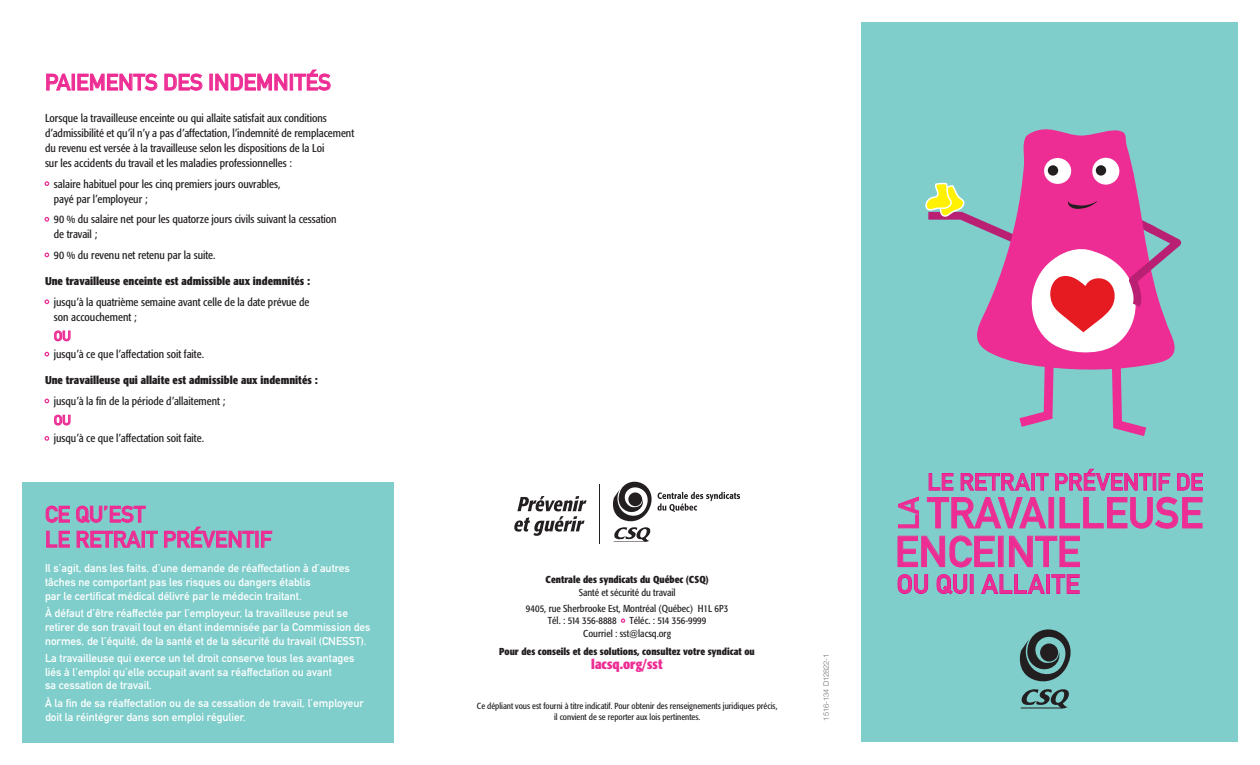
<style>
.page{position:relative;width:1260px;height:765px;background:#fff}
.page>*{position:absolute;margin:0;border:0;box-sizing:border-box;transform-origin:0 0}
.t1{font:42.62px/38.6px "DIN Mittelschrift";color:#ed2d94}
.t2{font:28.12px "DIN Mittelschrift";color:#ed2d94}
.t3{font:26.12px "DIN Mittelschrift";letter-spacing:.015em;color:#ed2d94}
.t4{font:23.38px "DIN Mittelschrift";letter-spacing:.02em;color:#ed2d94}
.t5{font:22.5px/25px "DIN Mittelschrift";color:#ed2d94}
.t6{font:700 condensed 13.75px "Formata";color:#ed2d94}
.t7{font:13.75px "DIN Mittelschrift";color:#ed2d94}
.t8{font:condensed 11.25px/15px "Formata";color:#231f20}
.t9{font:11.25px/13.8px "DIN Mittelschrift";color:#fff}
.t10{font:700 condensed 11.25px "Formata";color:#231f20}
.t11{font:condensed 10px "Formata";color:#231f20}
.t12{font:700 condensed 10px "Formata";color:#231f20}
.t13{font:condensed 8.75px/11.2px "Formata";color:#231f20;text-align:center}
.t14{font:300 7.5px "Helvetica Neue";color:#6c6d70}
.s1{font-size:23px}
</style>
<div class="page">
<div style="left:861px;top:22px;width:377px;height:720px;background:#7fcecb"></div>
<svg style="left:929px;top:473px;width:24px;height:17px"></svg>
<svg style="left:961px;top:473px;width:87px;height:17px"></svg>
<svg style="left:1056px;top:469px;width:95px;height:21px"></svg>
<div style="left:1153px;top:473px;width:3px;height:17px;border:1px solid #ed028c"></div>
<svg style="left:1159px;top:473px;width:11px;height:17px"></svg>
<svg style="left:1177px;top:473px;width:26px;height:18px"></svg>
<svg style="left:927px;top:497px;width:119px;height:31px"></svg>
<div style="left:1049px;top:497px;width:5px;height:31px;border:1px solid #ed2d94"></div>
<svg style="left:1060px;top:497px;width:142px;height:31px"></svg>
<svg style="left:898px;top:536px;width:96px;height:31px"></svg>
<div style="left:998px;top:536px;width:5px;height:31px;border:1px solid #ed2d94"></div>
<svg style="left:1009px;top:536px;width:71px;height:31px"></svg>
<svg style="left:898px;top:497px;width:21px;height:31px"></svg>
<svg style="left:898px;top:574px;width:30px;height:20px"></svg>
<svg style="left:937px;top:574px;width:30px;height:20px"></svg>
<div style="left:970px;top:575px;width:3px;height:18px;border:1px solid #ed028c"></div>
<svg style="left:981px;top:575px;width:64px;height:19px"></svg>
<div style="left:1047px;top:575px;width:3px;height:18px;border:1px solid #ed028c"></div>
<svg style="left:1052px;top:575px;width:27px;height:19px"></svg>
<svg style="left:613px;top:482px;width:127px;height:60px"></svg>
<svg style="left:514px;top:496px;width:73px;height:40px"></svg>
<hr style="left:599px;top:484px;width:1px;height:60px;background:#231f20">
<svg style="left:621px;top:619px;width:4px;height:4px"></svg>
<svg style="left:46px;top:74px;width:25px;height:16px"></svg>
<div style="left:72px;top:74px;width:3px;height:16px;border:1px solid #ed2d94"></div>
<svg style="left:78px;top:74px;width:79px;height:16px"></svg>
<svg style="left:165px;top:74px;width:37px;height:16px"></svg>
<svg style="left:210px;top:74px;width:77px;height:16px"></svg>
<div style="left:290px;top:74px;width:3px;height:16px;border:1px solid #ed2d94"></div>
<svg style="left:294px;top:70px;width:36px;height:20px"></svg>
<svg style="left:45px;top:181px;width:4px;height:5px"></svg>
<svg style="left:45px;top:217px;width:4px;height:5px"></svg>
<svg style="left:45px;top:253px;width:4px;height:4px"></svg>
<svg style="left:45px;top:299px;width:4px;height:5px"></svg>
<svg style="left:54px;top:331px;width:16px;height:10px"></svg>
<svg style="left:45px;top:352px;width:4px;height:5px"></svg>
<svg style="left:45px;top:399px;width:4px;height:4px"></svg>
<svg style="left:54px;top:415px;width:16px;height:10px"></svg>
<svg style="left:45px;top:436px;width:4px;height:5px"></svg>
<div style="left:22px;top:482px;width:372px;height:261px;background:#7fcecb"></div>
<svg style="left:46px;top:506px;width:24px;height:17px"></svg>
<svg style="left:76px;top:506px;width:69px;height:17px"></svg>
<svg style="left:46px;top:531px;width:24px;height:16px"></svg>
<svg style="left:77px;top:531px;width:81px;height:16px"></svg>
<svg style="left:164px;top:527px;width:108px;height:20px;background:#9da0bb"></svg>
<svg style="left:1022px;top:129px;width:114px;height:53px;background:#db479d"></svg>
<div style="left:1044px;top:158px;width:27px;height:26px;background:#fff;border-radius:50%"></div>
<div style="left:1092px;top:158px;width:27px;height:27px;background:#fff;border-radius:50%"></div>
<div style="left:1048px;top:165px;width:10px;height:11px;background:#231f20;border-radius:50%"></div>
<div style="left:1096px;top:165px;width:10px;height:11px;background:#231f20;border-radius:50%"></div>
<svg style="left:925px;top:182px;width:256px;height:254px"></svg>
<hr style="left:1021px;top:708px;width:42px;height:1px;background:#231f20">
<svg style="left:1019px;top:629px;width:52px;height:79px"></svg>
<div style="left:1040px;top:644px;width:18px;height:18px;background:#231f20;border-radius:50%"></div>
<p class="t5" style="left:45px;top:70px;width:288px">PAIEMENTS DES INDEMNITÉS</p>
<p class="t8" style="left:45px;top:111px;width:311px">Lorsque la travailleuse enceinte ou qui allaite satisfait aux conditions d’admissibilité et qu’il n’y a pas d’affectation, l’indemnité de remplacement du revenu est versée à la travailleuse selon les dispositions de la Loi<br>sur les accidents du travail et les maladies professionnelles :</p>
<p class="t8" style="left:54px;top:176px;width:228px">salaire habituel pour les cinq premiers jours ouvrables, payé par l’employeur ;</p>
<p class="t8" style="left:54px;top:212px;width:284px">90 % du salaire net pour les quatorze jours civils suivant la cessation de travail ;</p>
<p class="t8" style="left:54px;top:248px;width:163px">90 % du revenu net retenu par la suite.</p>
<p class="t10" style="left:45px;top:274px;width:267px">Une travailleuse enceinte est admissible aux indemnités :</p>
<p class="t8" style="left:54px;top:294px;width:257px">jusqu’à la quatrième semaine avant celle de la date prévue de son accouchement ;</p>
<p class="t7" style="left:54px;top:328px;width:19px">OU</p>
<p class="t8" style="left:54px;top:347px;width:152px">jusqu’à ce que l’affectation soit faite.</p>
<p class="t10" style="left:45px;top:373px;width:274px">Une travailleuse qui allaite est admissible aux indemnités :</p>
<p class="t8" style="left:54px;top:394px;width:173px">jusqu’à la fin de la période d’allaitement ;</p>
<p class="t7" style="left:54px;top:412px;width:19px">OU</p>
<p class="t8" style="left:54px;top:431px;width:152px">jusqu’à ce que l’affectation soit faite.</p>
<p class="t5" style="left:45px;top:502px;width:228px">CE QU’EST<br>LE RETRAIT PRÉVENTIF</p>
<p class="t9" style="left:45px;top:561px;width:306px">Il s’agit, dans les faits, d’une demande de réaffectation à d’autres tâches ne comportant pas les risques ou dangers établis<br>par le certificat médical délivré par le médecin traitant.</p>
<p class="t9" style="left:45px;top:606px;width:327px">À défaut d’être réaffectée par l’employeur, la travailleuse peut se retirer de son travail tout en étant indemnisée par la Commission des normes, de l’équité, de la santé et de la sécurité du travail (CNESST).</p>
<p class="t9" style="left:45px;top:651px;width:311px">La travailleuse qui exerce un tel droit conserve tous les avantages liés à l’emploi qu’elle occupait avant sa réaffectation ou avant<br>sa cessation de travail.</p>
<p class="t9" style="left:45px;top:696px;width:320px">À la fin de sa réaffectation ou de sa cessation de travail, l’employeur doit la réintégrer dans son emploi régulier.</p>
<p class="t12" style="left:546px;top:573px;width:165px">Centrale des syndicats du Québec (CSQ)</p>
<p class="t11" style="left:579px;top:586px;width:98px">Santé et sécurité du travail</p>
<p class="t11" style="left:526px;top:602px;width:204px">9405, rue Sherbrooke Est, Montréal (Québec) H1L 6P3</p>
<p class="t11" style="left:548px;top:615px;width:70px">Tél. : 514 356-8888</p>
<p class="t11" style="left:629px;top:615px;width:78px">Téléc. : 514 356-9999</p>
<p class="t11" style="left:583px;top:627px;width:89px">Courriel : sst@lacsq.org</p>
<p class="t12" style="left:499px;top:645px;width:257px">Pour des conseils et des solutions, consultez votre syndicat ou</p>
<p class="t6" style="left:591px;top:655px;width:73px">lacsq.org/sst</p>
<p class="t13" style="left:477px;top:700px;width:302px">Ce dépliant vous est fourni à titre indicatif. Pour obtenir des renseignements juridiques précis, il convient de se reporter aux lois pertinentes.</p>
<p class="t14" style="left:820px;top:721px;width:68px;rotate:-90deg">1516-134 D12822-1</p>
<p class="t4" style="left:927px;top:468px;width:277px">LE RETRAIT PRÉVENTIF <span class="s1">DE</span></p>
<p class="t1" style="left:895px;top:493px;width:310px;text-indent:32px">TRAVAILLEUSE<br>ENCEINTE</p>
<p class="t2" style="left:892px;top:530px;width:34px;rotate:-90deg">LA</p>
<p class="t3" style="left:897px;top:569px;width:184px">OU QUI ALLAITE</p>
</div>
